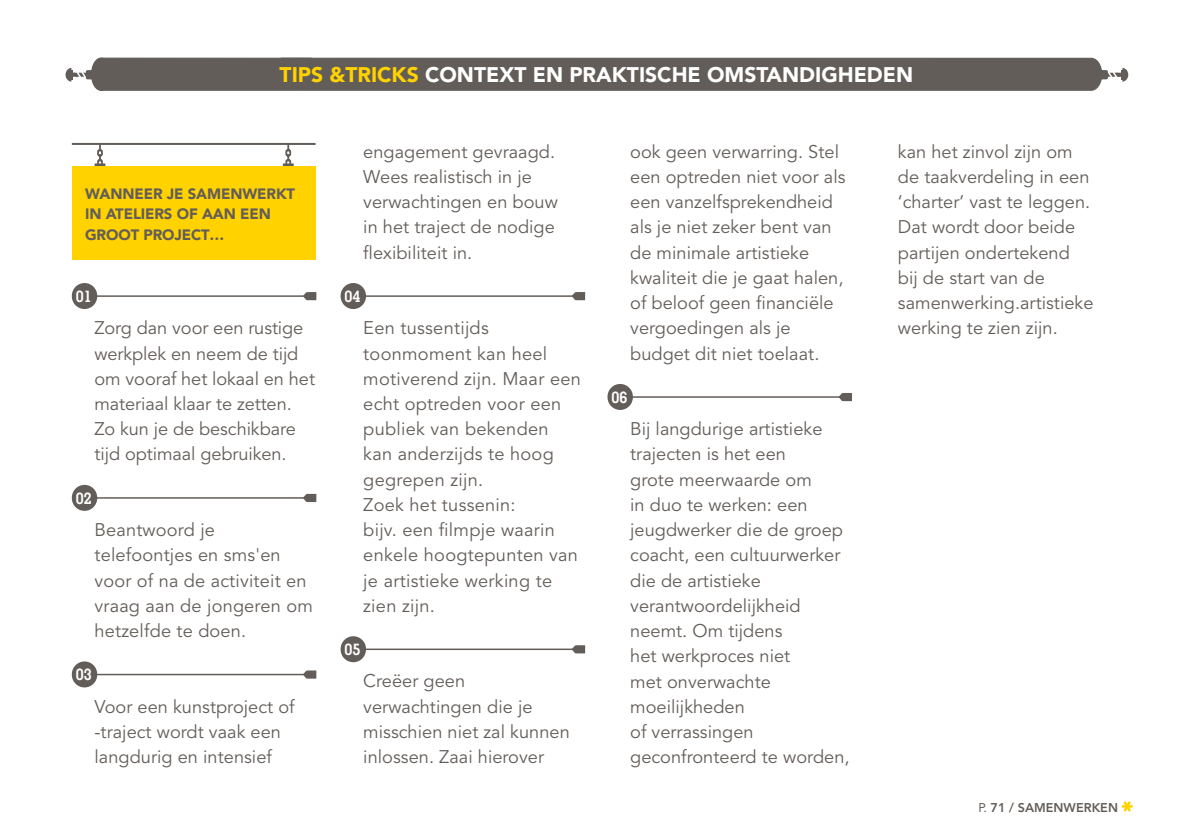
<style>
.page{position:relative;width:1191px;height:840px;background:#fff}
.page>*{position:absolute;margin:0;border:0;box-sizing:border-box;transform-origin:0 0}
.t1{font:900 21px "Avenir";color:#fff}
.t2{font:900 21px "Avenir";color:#ffd200}
.t3{font:18.2px/25.2px "Avenir";color:#635d59}
.t4{font:700 16px "Memphis";letter-spacing:-.005em;color:#fff}
.t5{font:900 15px/20.6px "Avenir";letter-spacing:-.01em;color:#635d59}
.t6{font:800 12.6px "Avenir";color:#635d59}
.s1{font-weight:400}
</style>
<div class="page">
<svg style="left:1121px;top:801px;width:11px;height:10px"></svg>
<hr style="left:72px;top:143px;width:243px;height:2px;background:#635d59">
<div style="left:97px;top:149px;width:6px;height:8px;border:2px solid #635d59;border-radius:2px"></div>
<div style="left:97px;top:159px;width:6px;height:7px;border:2px solid #635d59;border-radius:2px"></div>
<svg style="left:99px;top:145px;width:2px;height:16px"></svg>
<svg style="left:95px;top:163px;width:10px;height:11px"></svg>
<div style="left:285px;top:149px;width:6px;height:8px;border:2px solid #635d59;border-radius:2px"></div>
<div style="left:285px;top:159px;width:6px;height:7px;border:2px solid #635d59;border-radius:2px"></div>
<svg style="left:287px;top:145px;width:2px;height:16px"></svg>
<svg style="left:283px;top:163px;width:11px;height:11px"></svg>
<div style="left:72px;top:167px;width:243px;height:93px;background:#ffd200"></div>
<div style="left:72px;top:283px;width:25px;height:26px;background:#635d59;border-radius:13px"></div>
<svg style="left:304px;top:292px;width:12px;height:8px"></svg>
<hr style="left:76px;top:295px;width:235px;height:2px;background:#635d59">
<div style="left:72px;top:484px;width:25px;height:26px;background:#635d59;border-radius:13px"></div>
<svg style="left:303px;top:493px;width:13px;height:8px"></svg>
<hr style="left:76px;top:497px;width:235px;height:1px;background:#635d59">
<div style="left:72px;top:661px;width:25px;height:26px;background:#635d59;border-radius:13px"></div>
<svg style="left:303px;top:670px;width:13px;height:8px"></svg>
<hr style="left:76px;top:673px;width:235px;height:2px;background:#635d59">
<div style="left:340px;top:283px;width:26px;height:26px;background:#635d59;border-radius:13px"></div>
<svg style="left:572px;top:292px;width:13px;height:8px"></svg>
<hr style="left:345px;top:295px;width:235px;height:2px;background:#635d59">
<div style="left:340px;top:636px;width:26px;height:25px;background:#635d59;border-radius:13px"></div>
<svg style="left:572px;top:645px;width:13px;height:8px"></svg>
<hr style="left:345px;top:648px;width:235px;height:1px;background:#635d59">
<div style="left:607px;top:384px;width:26px;height:25px;background:#635d59;border-radius:13px"></div>
<svg style="left:838px;top:393px;width:14px;height:8px"></svg>
<hr style="left:612px;top:396px;width:235px;height:1px;background:#635d59">
<svg style="left:66px;top:57px;width:1062px;height:34px;background:#6d6864"></svg>
<p class="t2" style="left:280px;top:62px;width:12px">TIPS</p>
<p class="t2" style="left:329px;top:62px;width:30px">&amp;TRICKS</p>
<p class="t1" style="left:425px;top:62px;width:16px">CONTE</p>
<p class="t1" style="left:499px;top:62px;width:84px">XTEN PRAKTISCHE</p>
<p class="t1" style="left:707px;top:62px;width:16px">OMSTANDIGHEDEN</p>
<p class="t5" style="left:85px;top:183px;width:212px">WANNEER JE SAMENWERKT<br>IN ATELIERS OF AAN EEN<br>GROOT PROJECT…</p>
<p class="t4" style="left:76px;top:286px;width:17px">01</p>
<p class="t3" style="left:94px;top:316px;width:222px">Zorg dan voor een rustige werkplek en neem de tijd om vooraf het lokaal en het materiaal klaar te zetten.<br>Zo kun je de beschikbare tijd optimaal gebruiken.</p>
<p class="t4" style="left:76px;top:487px;width:17px">02</p>
<p class="t3" style="left:94px;top:517px;width:220px">Beantwoord je telefoontjes en sms'en voor of na de activiteit en vraag aan de jongeren om hetzelfde te doen.</p>
<p class="t4" style="left:76px;top:664px;width:17px">03</p>
<p class="t3" style="left:94px;top:694px;width:202px">Voor een kunstproject of -traject wordt vaak een langdurig en intensief</p>
<p class="t3" style="left:363px;top:139px;width:196px">engagement gevraagd.<br>Wees realistisch in je verwachtingen en bouw in het traject de nodige flexibiliteit in.</p>
<p class="t4" style="left:344px;top:286px;width:17px">04</p>
<p class="t3" style="left:363px;top:316px;width:219px">Een tussentijds toonmoment kan heel motiverend zijn. Maar een echt optreden voor een publiek van bekenden kan anderzijds te hoog gegrepen zijn.<br>Zoek het tussenin:<br>bijv. een filmpje waarin enkele hoogtepunten van je artistieke werking te zien zijn.</p>
<p class="t4" style="left:344px;top:638px;width:17px">05</p>
<p class="t3" style="left:363px;top:668px;width:208px">Creëer geen verwachtingen die je misschien niet zal kunnen inlossen. Zaai hierover</p>
<p class="t3" style="left:630px;top:139px;width:217px">ook geen verwarring. Stel een optreden niet voor als een vanzelfsprekendheid als je niet zeker bent van de minimale artistieke kwaliteit die je gaat halen, of beloof geen financiële vergoedingen als je budget dit niet toelaat.</p>
<p class="t4" style="left:611px;top:386px;width:17px">06</p>
<p class="t3" style="left:630px;top:416px;width:221px">Bij langdurige artistieke trajecten is het een<br>grote meerwaarde om<br>in duo te werken: een jeugdwerker die de groep coacht, een cultuurwerker die de artistieke verantwoordelijkheid neemt. Om tijdens<br>het werkproces niet<br>met onverwachte moeilijkheden<br>of verrassingen geconfronteerd te worden,</p>
<p class="t3" style="left:898px;top:139px;width:197px">kan het zinvol zijn om de taakverdeling in een ‘charter’ vast te leggen.<br>Dat wordt door beide partijen ondertekend bij de start van de samenwerking.artistieke werking te zien zijn.</p>
<p class="t6" style="left:978px;top:799px;width:141px"><span class="s1">P.</span> 71 / SAMENWERKEN</p>
</div>
